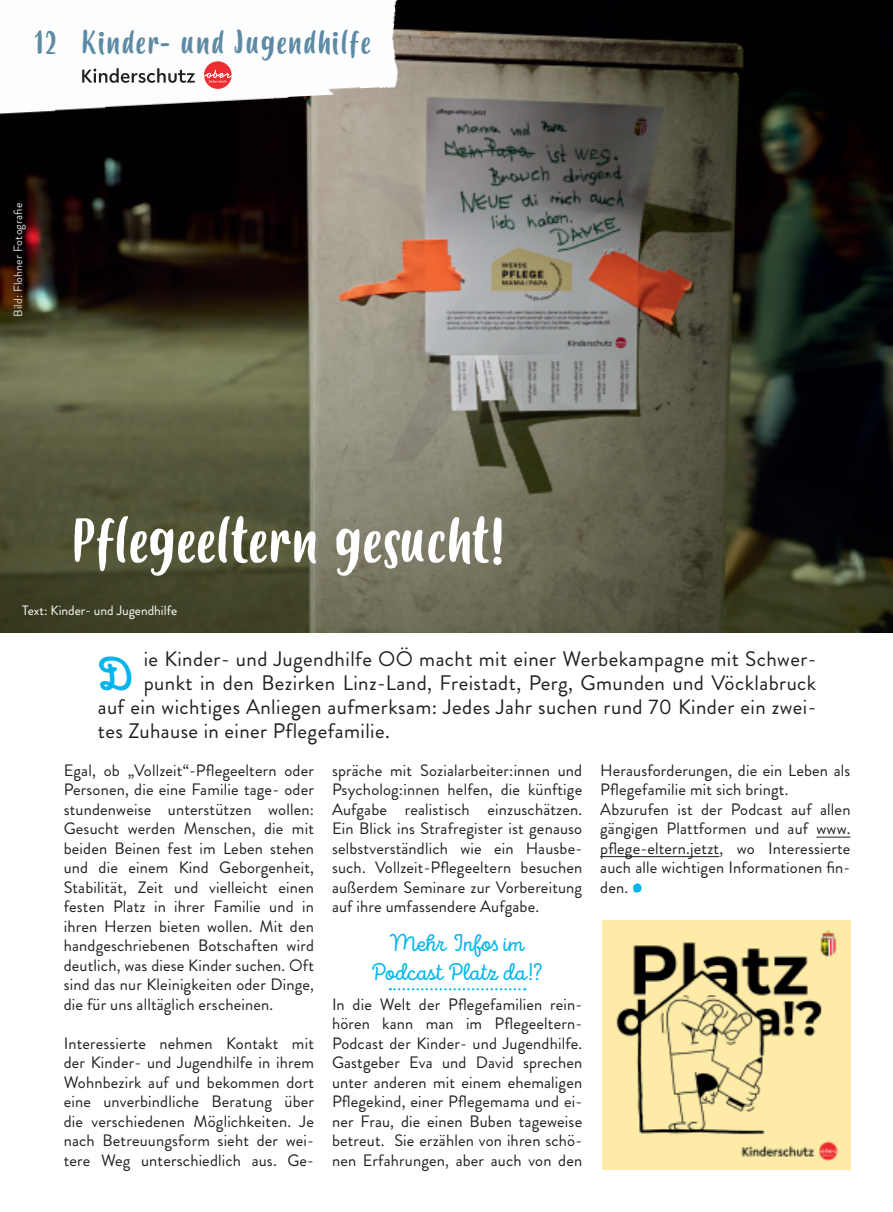
<style>
.page{position:relative;width:893px;height:1212px;background:#fff}
.page>*{position:absolute;margin:0;border:0;box-sizing:border-box;transform-origin:0 0}
.t1{font:60.6px "Budidaya";letter-spacing:.01em;color:#fff}
.t2{font:italic 600 46.5px "Intro Script";color:#02b5eb}
.t3{font:31.5px "Budidaya";letter-spacing:.05em;color:#5d8ba6}
.t4{font:24px/28.5px "Intro Script";color:#02b5eb;text-align:center}
.t5{font:21px "Brandon Grotesque";letter-spacing:.02em;color:#231f20}
.t6{font:16.5px/19.5px "Brandon Grotesque";letter-spacing:.01em;color:#231f20;text-align:justify}
.t7{font:13.5px "Brandon Grotesque";color:#fff}
.t8{font:12px "Brandon Grotesque";letter-spacing:.01em;color:#dcdddf}
.s1{font-family:"Budidaya";font-size:31.5px;color:#02b5eb}
</style>
<div class="page">
<img style="left:0;top:0;width:893px;height:632px">
<img style="left:0;top:0;width:410px;height:119px">
<svg style="left:390px;top:988px;width:135px;height:2px"></svg>
<hr style="left:816px;top:837px;width:34px;height:1px;background:#231f20">
<hr style="left:600px;top:856px;width:119px;height:1px;background:#231f20">
<svg style="left:204px;top:61px;width:28px;height:28px"></svg>
<svg style="left:82px;top:68px;width:113px;height:15px"></svg>
<img style="left:602px;top:921px;width:248px;height:248px">
<h3 class="t3" style="left:34px;top:25px;width:23px">12</h3>
<h3 class="t3" style="left:82px;top:25px;width:291px">Kinder- und Jugendhilfe</h3>
<p class="t8" style="left:10px;top:317px;width:116px;rotate:-90deg">Bild: Flohner Fotografie</p>
<h1 class="t1" style="left:72px;top:507px;width:434px">Pflegeeltern gesucht!</h1>
<p class="t7" style="left:22px;top:601px;width:157px">Text: Kinder- und Jugendhilfe</p>
<h2 class="t2" style="left:98px;top:647px;width:50px">D</h2>
<p class="t5" style="left:144px;top:644px;width:674px">ie Kinder- und Jugendhilfe OÖ macht mit einer Werbekampagne mit Schwer-</p>
<p class="t5" style="left:144px;top:668px;width:674px">punkt in den Bezirken Linz-Land, Freistadt, Perg, Gmunden und Vöcklabruck</p>
<p class="t5" style="left:98px;top:692px;width:720px">auf ein wichtiges Anliegen aufmerksam: Jedes Jahr suchen rund 70 Kinder ein zwei-</p>
<p class="t5" style="left:98px;top:716px;width:294px">tes Zuhause in einer Pflegefamilie.</p>
<p class="t6" style="left:64px;top:760px;width:252px">Egal, ob „Vollzeit“-Pflegeeltern oder Personen, die eine Familie tage- oder stundenweise unterstützen wollen:<br>Gesucht werden Menschen, die mit beiden Beinen fest im Leben stehen und die einem Kind Geborgenheit, Stabilität, Zeit und vielleicht einen festen Platz in ihrer Familie und in ihren Herzen bieten wollen. Mit den handgeschriebenen Botschaften wird deutlich, was diese Kinder suchen. Oft sind das nur Kleinigkeiten oder Dinge, die für uns alltäglich erscheinen.</p>
<p class="t6" style="left:64px;top:1033px;width:252px">Interessierte nehmen Kontakt mit der Kinder- und Jugendhilfe in ihrem Wohnbezirk auf und bekommen dort eine unverbindliche Beratung über die verschiedenen Möglichkeiten. Je nach Betreuungsform sieht der wei&shy;tere Weg unterschiedlich aus. Ge-</p>
<p class="t6" style="left:332px;top:760px;width:252px">spräche mit Sozialarbeiter:innen und Psycholog:innen helfen, die künftige Aufgabe realistisch einzuschätzen.<br>Ein Blick ins Strafregister ist genauso selbstverständlich wie ein Hausbe&shy;such. Vollzeit-Pflegeeltern besuchen außerdem Seminare zur Vorbereitung auf ihre umfassendere Aufgabe.</p>
<h3 class="t4" style="left:372px;top:929px;width:172px">Mehr Infos im<br>Podcast Platz da!?</h3>
<p class="t6" style="left:332px;top:994px;width:252px">In die Welt der Pflegefamilien rein&shy;hören kann man im Pflegeeltern-Podcast der Kinder- und Jugendhilfe.<br>Gastgeber Eva und David sprechen unter anderen mit einem ehemaligen Pflegekind, einer Pflegemama und ei&shy;ner Frau, die einen Buben tageweise betreut. Sie erzählen von ihren schö&shy;nen Erfahrungen, aber auch von den</p>
<p class="t6" style="left:600px;top:760px;width:252px;text-align:left">Herausforderungen, die ein Leben als<br>Pflegefamilie mit sich bringt.<br>Abzurufen ist der Podcast auf allen gängigen Plattformen und auf www. pflege-eltern.jetzt, wo Interessierte auch alle wichtigen Informationen fin&shy;den. <span class="s1">•</span></p>
</div>
